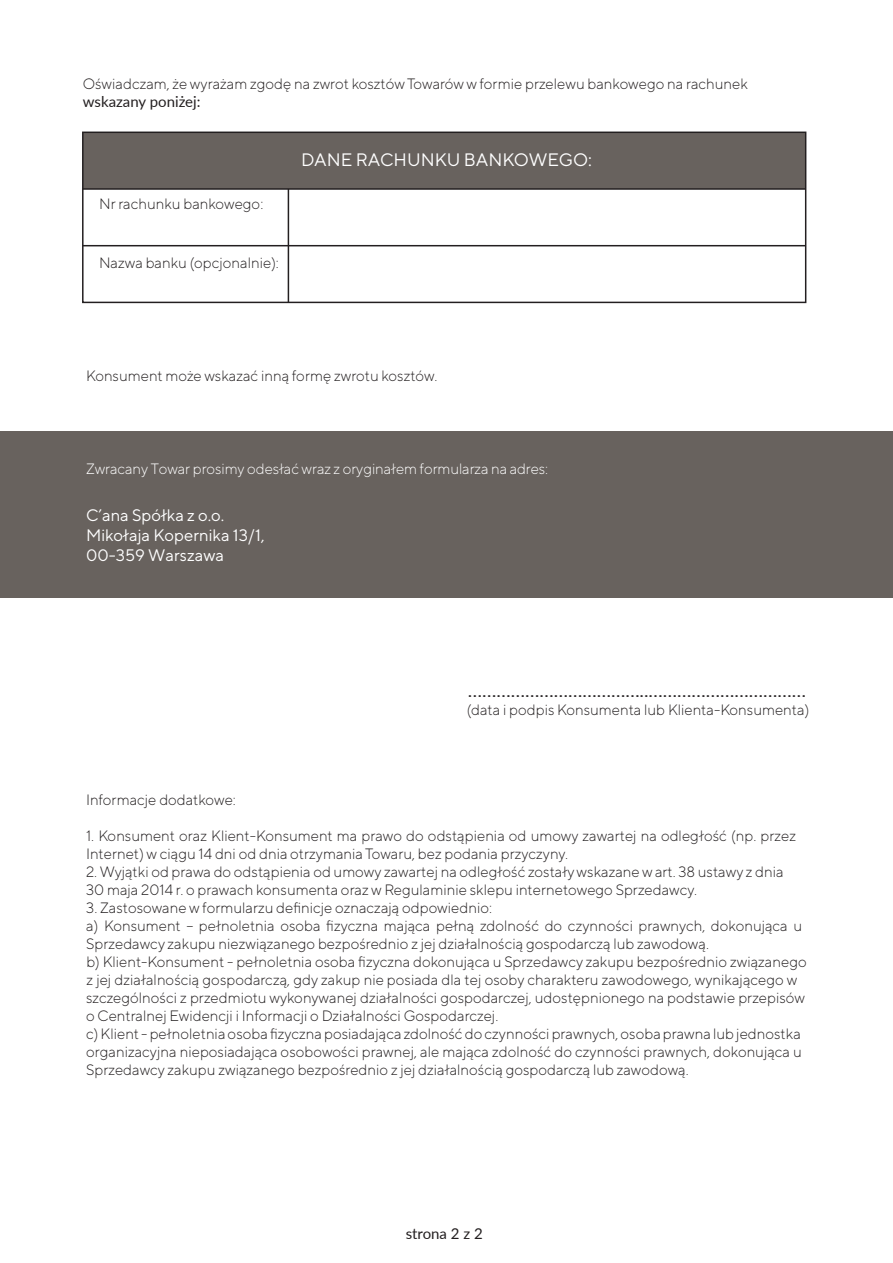
<style>
.page{position:relative;width:893px;height:1263px;background:#fff}
.page>*{position:absolute;margin:0;border:0;box-sizing:border-box;transform-origin:0 0}
.t1{font:18px "TT Norms";color:#fff}
.t2{font:16.65px/20px "TT Norms";color:#fff}
.t3{font:300 15px/18px "TT Norms";color:#231f20}
.t4{font:300 15px "TT Norms";letter-spacing:-.01em;color:#fff}
.t5{font:15px "Lato";color:#231f20}
.t6{font:15px "Lato";color:#231f20;scale:1.27 1}
</style>
<div class="page">
<div style="left:0;top:432px;width:893px;height:166px;background:#68625e"></div>
<div style="left:83px;top:132px;width:723px;height:57px;background:#68625e"></div>
<div style="left:82px;top:132px;width:724px;height:171px;border:2px solid #231f20"></div>
<hr style="left:83px;top:188px;width:723px;height:2px;background:#231f20">
<hr style="left:83px;top:245px;width:723px;height:1px;background:#231f20">
<hr style="left:288px;top:189px;width:1px;height:113px;background:#231f20">
<p class="t3" style="left:83px;top:74px;width:667px">Oświadczam, że wyrażam zgodę na zwrot kosztówTowarów w formie przelewu bankowego na rachunek</p>
<p class="t5" style="left:83px;top:91px;width:119px">wskazany poniżej:</p>
<p class="t3" style="left:99px;top:194px;width:166px">Nr rachunku bankowego:</p>
<p class="t3" style="left:99px;top:254px;width:181px">Nazwa banku (opcjonalnie):</p>
<p class="t1" style="left:301px;top:148px;width:292px">DANE RACHUNKU BANKOWEGO:</p>
<p class="t3" style="left:86px;top:366px;width:353px">Konsument może wskazać inną formę zwrotu kosztów.</p>
<p class="t4" style="left:86px;top:460px;width:464px">Zwracany Towar prosimy odesłać wraz z oryginałem formularza na adres:</p>
<p class="t2" style="left:86px;top:505px;width:180px">C’ana Spółka z o.o.<br>Mikołaja Kopernika 13/1,<br>00-359 Warszawa</p>
<p class="t6" style="left:468px;top:681px;width:268px">………………………………..……………………………</p>
<p class="t3" style="left:467px;top:700px;width:344px">(data i podpis Konsumenta lub Klienta-Konsumenta)</p>
<p class="t3" style="left:86px;top:790px;width:151px">Informacje dodatkowe:</p>
<p class="t3" style="left:86px;top:826px;width:711px">1. Konsument oraz Klient-Konsument ma prawo do odstąpienia od umowy zawartej na odległość (np. przez<br>Internet) w ciągu 14 dni od dnia otrzymania Towaru, bez podania przyczyny.</p>
<p class="t3" style="left:86px;top:862px;width:699px">2. Wyjątki od prawa do odstąpienia od umowy zawartej na odległość zostaływskazane w art. 38 ustawy z dnia<br>30 maja 2014 r. o prawach konsumenta oraz w Regulaminie sklepu internetowego Sprzedawcy.</p>
<p class="t3" style="left:86px;top:898px;width:722px">3. Zastosowane w formularzu definicje oznaczają odpowiednio:<br>a) Konsument – pełnoletnia osoba fizyczna mająca pełną zdolność do czynności prawnych, dokonująca u Sprzedawcy zakupu niezwiązanego bezpośrednio z jej działalnością gospodarczą lub zawodową.<br>b) Klient-Konsument - pełnoletnia osoba fizyczna dokonująca u Sprzedawcy zakupu bezpośrednio związanego z jej działalnością gospodarczą, gdy zakup nie posiada dla tej osoby charakteru zawodowego, wynikającego w szczególności z przedmiotu wykonywanej działalności gospodarczej, udostępnionego na podstawie przepisów o Centralnej Ewidencji i Informacji o Działalności Gospodarczej.<br>c)Klient -pełnoletniaosoba fizycznaposiadająca zdolnośćdoczynnościprawnych,osobaprawna lubjednostka organizacyjna nieposiadająca osobowości prawnej, ale mająca zdolność do czynności prawnych, dokonująca u Sprzedawcy zakupu związanego bezpośrednio z jej działalnością gospodarczą lub zawodową.</p>
<p class="t5" style="left:406px;top:1223px;width:79px">strona 2 z 2</p>
</div>
